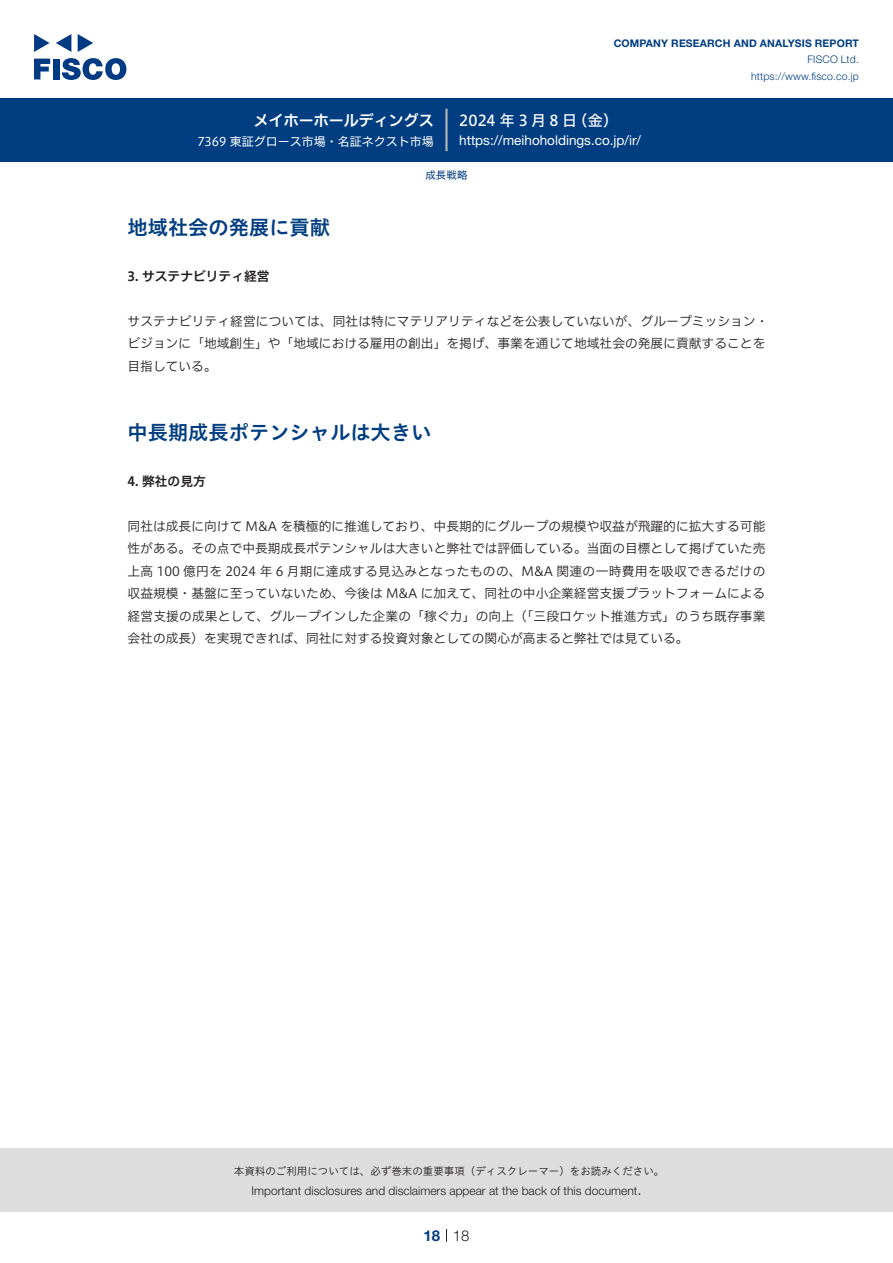
<style>
.page{position:relative;width:893px;height:1263px;background:#fff}
.page>*{position:absolute;margin:0;border:0;box-sizing:border-box;transform-origin:0 0}
.中タイトル{font:20.25px "Hiragino UD Sans Std W6";color:#003d81}
.t1{font:15px "Hiragino UD Sans F Std N W5";letter-spacing:.22em;color:#fff}
.t2{font:15px "Hiragino UD Sans F Std N W6";color:#fff}
.t3{font:300 15px "Helvetica Neue LT Std";color:#231f20}
.t4{font:700 15px "Helvetica Neue LT Std";color:#003d81}
.t5{font:13.5px "Helvetica Neue LT Std";color:#fff}
.本文{font:12.75px/22.5px "Hiragino UD Sans F Std N W3";color:#231f20}
.小タイトル{font:12.75px "Hiragino UD Sans F Std N W6";color:#231f20}
.t6{font:300 12px "Helvetica Neue LT Std";color:#231f20}
.t7{font:12px "Hiragino UD Sans F Std N W4";color:#fff}
.t8{font:10.5px "Hiragino UD Sans Std W3";color:#231f20}
.t9{font:700 10.5px "Helvetica Neue LT Std";letter-spacing:.015em;color:#003d81}
.t10{font:300 10.5px/16.5px "Helvetica Neue LT Std";letter-spacing:.015em;color:#003d81;text-align:right}
.ヘッダー{font:10.5px "Hiragino UD Sans F Std N W4";color:#003d81}
</style>
<div class="page">
<div style="left:0;top:1148px;width:893px;height:64px;background:#ddd"></div>
<svg style="left:34px;top:59px;width:16px;height:20px"></svg>
<div style="left:53px;top:59px;width:6px;height:20px;background:#003a83"></div>
<svg style="left:62px;top:58px;width:64px;height:22px"></svg>
<svg style="left:34px;top:34px;width:16px;height:18px"></svg>
<svg style="left:78px;top:34px;width:15px;height:18px"></svg>
<svg style="left:56px;top:34px;width:15px;height:18px"></svg>
<div style="left:0;top:98px;width:893px;height:64px;background:#003d81"></div>
<hr style="left:445px;top:109px;width:3px;height:42px;background:#b5b5b6">
<svg style="left:446px;top:1229px;width:1px;height:13px"></svg>
<p class="t2" style="left:254px;top:109px;width:182px">メイホーホールディングス</p>
<p class="t7" style="left:197px;top:132px;width:238px">7369 東証グロース市場・名証ネクスト市場</p>
<p class="t9" style="left:614px;top:37px;width:247px">COMPANY RESEARCH AND ANALYSIS REPORT</p>
<p class="t10" style="left:751px;top:51px;width:109px">FISCO Ltd. https://www.fisco.co j p.</p>
<p class="t1" style="left:459px;top:109px;width:119px">2024年3月8日</p>
<p class="t1" style="left:572px;top:109px;width:47px">（金(</p>
<p class="t5" style="left:459px;top:132px;width:183px">https://meihoholdings. c o j p. /i r/</p>
<p class="ヘッダー" style="left:425px;top:167px;width:43px">成長戦略</p>
<p class="中タイトル" style="left:128px;top:212px;width:204px">地域社会の発展に貢献</p>
<p class="小タイトル" style="left:128px;top:266px;width:144px">3. サステナビリティ経営</p>
<p class="本文" style="left:128px;top:309px;width:643px">サステナビリティ経営については、同社は特にマテリアリティなどを公表していないが、グループミッション・ビジョンに「地域創生」や「地域における雇用の創出」を掲げ、事業を通じて地域社会の発展に貢献することを目指している。</p>
<p class="中タイトル" style="left:128px;top:416px;width:305px">中長期成長ポテンシャルは大きい</p>
<p class="小タイトル" style="left:128px;top:471px;width:80px">4. 弊社の見方</p>
<p class="本文" style="left:128px;top:514px;width:640px;text-align:justify">同社は成長に向けて M&amp;A を積極的に推進しており、中長期的にグループの規模や収益が飛躍的に拡大する可能性がある。その点で中長期成長ポテンシャルは大きいと弊社では評価している。当面の目標として掲げていた売上高 100 億円を 2024 年 6 月期に達成する見込みとなったものの、M&amp;A 関連の一時費用を吸収できるだけの収益規模・基盤に至っていないため、今後は M&amp;A に加えて、同社の中小企業経営支援プラットフォームによる経営支援の成果として、グループインした企業の「稼ぐ力」の向上（「三段ロケット推進方式」のうち既存事業会社の成長）を実現できれば、同社に対する投資対象としての関心が高まると弊社では見ている。</p>
<p class="t8" style="left:234px;top:1163px;width:432px">本資料のご利用については、必ず巻末の重要事項（ディスクレーマー）をお読みください。</p>
<p class="t3" style="left:637px;top:1180px;width:6px">.</p>
<p class="t6" style="left:251px;top:1183px;width:387px">Important disclosures and disclaimers appear at the back of this document</p>
<p class="t4" style="left:423px;top:1226px;width:18px">18</p>
<p class="t3" style="left:453px;top:1226px;width:18px">18</p>
</div>
